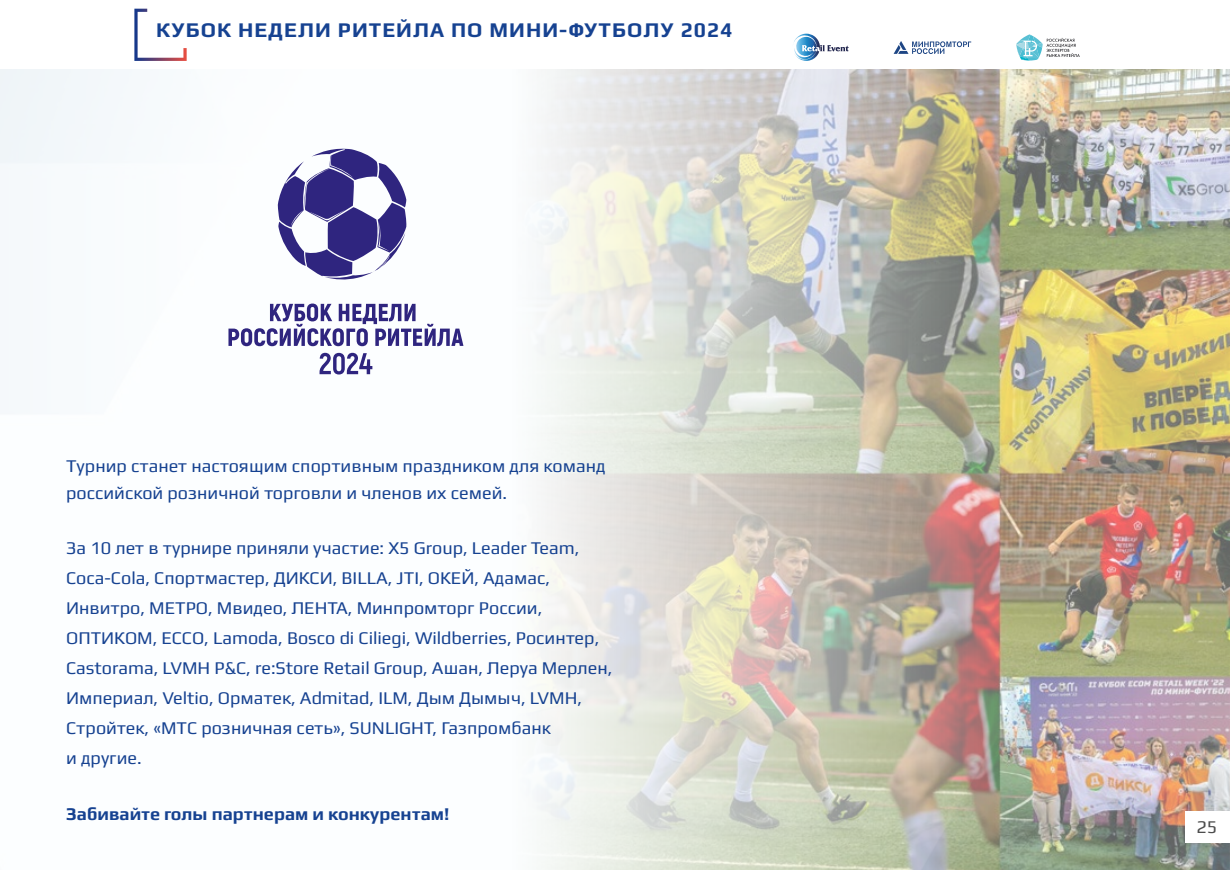
<style>
.page{position:relative;width:1230px;height:870px;background:#fff}
.page>*{position:absolute;margin:0;border:0;box-sizing:border-box;transform-origin:0 0}
.t1{font:700 21px "Play";letter-spacing:.05em;color:#164291}
.t2{font:18px/30px "Play";color:#164291}
.t3{font:700 18px "Play";color:#164291}
.t4{font:18px "Play";color:#4d4d4d}
</style>
<div class="page">
<img style="left:401px;top:69px;width:829px;height:801px">
<svg style="left:894px;top:41px;width:77px;height:13px"></svg>
<svg style="left:1016px;top:34px;width:64px;height:27px"></svg>
<div style="left:1185px;top:812px;width:45px;height:31px;background:#fff"></div>
<svg style="left:794px;top:34px;width:26px;height:27px"></svg>
<svg style="left:134px;top:9px;width:53px;height:52px"></svg>
<svg style="left:320px;top:353px;width:52px;height:22px"></svg>
<svg style="left:278px;top:148px;width:129px;height:132px"></svg>
<svg style="left:228px;top:304px;width:235px;height:42px"></svg>
<p class="t1" style="left:156px;top:17px;width:578px">КУБОК НЕДЕЛИ РИТЕЙЛА ПО МИНИ-ФУТБОЛУ 2024</p>
<p class="t2" style="left:66px;top:452px;width:541px;line-height:27px">Турнир станет настоящим спортивным праздником для команд российской розничной торговли и членов их семей.</p>
<p class="t2" style="left:66px;top:533px;width:548px">За 10 лет в турнире приняли участие: X5 Group, Leader Team, Coca-Cola, Спортмастер, ДИКСИ, BILLA, JTI, ОКЕЙ, Адамас, Инвитро, МЕТРО, Мвидео, ЛЕНТА, Минпромторг России, ОПТИКОМ, ECCO, Lamoda, Bosco di Ciliegi, Wildberries, Росинтер, Castorama, LVMH P&amp;C, re:Store Retail Group, Ашан, Леруа Мерлен, Империал, Veltio, Орматек, Admitad, ILM, Дым Дымыч, LVMH, Стройтек, «МТС розничная сеть», SUNLIGHT, Газпромбанк<br>и другие.</p>
<p class="t3" style="left:66px;top:803px;width:385px">Забивайте голы партнерам и конкурентам!</p>
<p class="t4" style="left:1197px;top:816px;width:22px">25</p>
</div>
